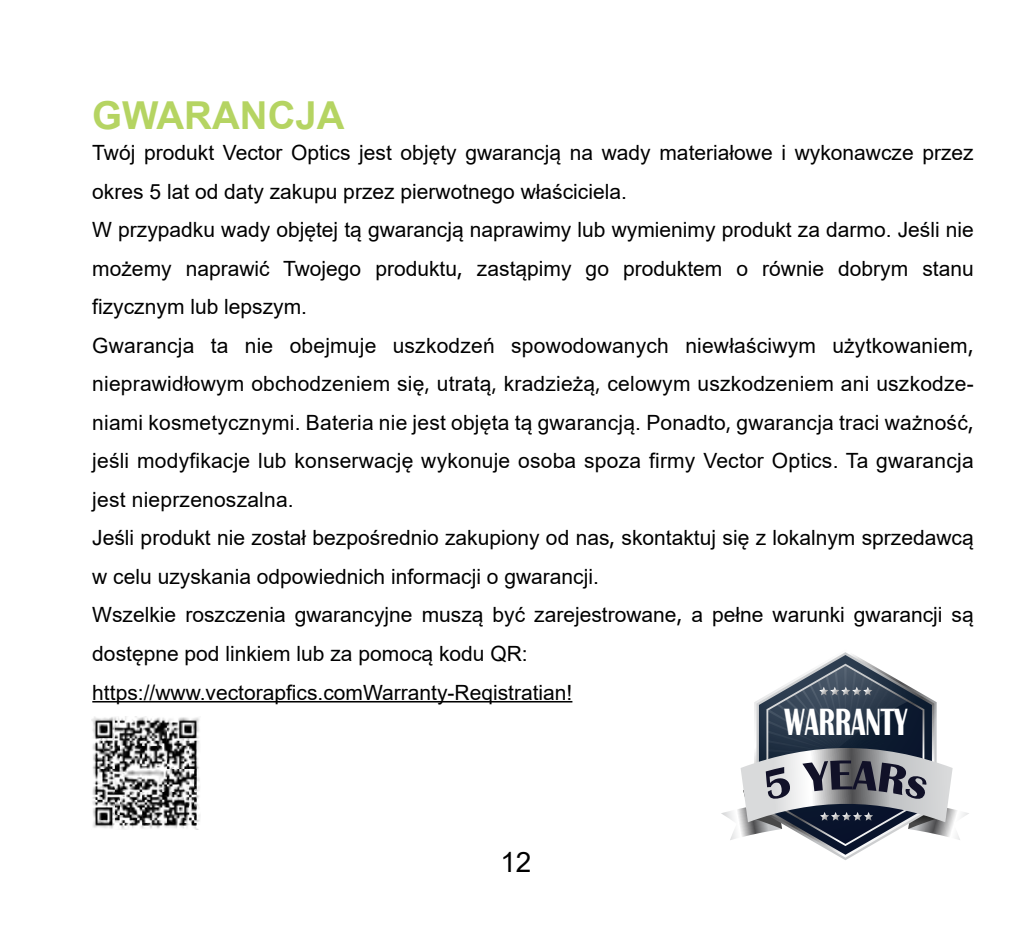
<style>
.page{position:relative;width:1032px;height:933px;background:#fff}
.page>*{position:absolute;margin:0;border:0;box-sizing:border-box;transform-origin:0 0}
.t1{font:700 39.2px "Britannic";color:#fff;scale:.66 1}
.t2{font:700 38.5px "Arial";color:#b5d462}
.t3{font:28px "Arial";color:#000}
.t4{font:21px/38.5px "Arial";color:#000}
.s1{font-family:"Microsoft Ya Hei";font-size:23.8px}
.s2{font-family:"Microsoft Ya Hei"}
</style>
<div class="page">
<hr style="left:92px;top:701px;width:480px;height:1px;background:#000">
<svg style="left:721px;top:652px;width:248px;height:208px"></svg>
<img style="left:91px;top:716px;width:109px;height:113px">
<h2 class="t2" style="left:92px;top:88px;width:254px">GWARANCJA</h2>
<p class="t4" style="left:92px;top:133px;width:883px">Twój produkt Vector Optics jest objęty gwarancją na wady materiałowe i wykonawcze przez okres 5 lat od daty zakupu przez pierwotnego właściciela.<br>W przypadku wady objętej tą gwarancją naprawimy lub wymienimy produkt za darmo. Jeśli nie możemy naprawić Twojego produktu<span class="s1">,</span> zastąpimy go produktem o równie dobrym stanu fizycznym lub lepszym.<br>Gwarancja ta nie obejmuje uszkodzeń spowodowanych niewłaściwym użytkowaniem<span class="s1">, </span>nieprawidłowym obchodzeniem się<span class="s2">,</span> utratą<span class="s2">,</span> kradzieżą<span class="s2">,</span> celowym uszkodzeniem ani uszkodze&shy;niami kosmetycznymi. Bateria nie jest objęta tą gwarancją. Ponadto<span class="s2">,</span> gwarancja traci ważność<span class="s1">, </span>jeśli modyfikacje lub konserwację wykonuje osoba spoza firmy Vector Optics. Ta gwarancja jest nieprzenoszalna.<br>Jeśli produkt nie został bezpośrednio zakupiony od nas<span class="s1">,</span> skontaktuj się z lokalnym sprzedawcą w celu uzyskania odpowiednich informacji o gwarancji.<br>Wszelkie roszczenia gwarancyjne muszą być zarejestrowane<span class="s1">,</span> a pełne warunki gwarancji są dostępne pod linkiem lub za pomocą kodu QR: https://www.vectorapfics.comWarranty-Reqistratian!</p>
<h3 class="t3" style="left:500px;top:843px;width:33px">12</h3>
<h1 class="t1" style="left:784px;top:700px;width:188px">WARRANTY</h1>
</div>
